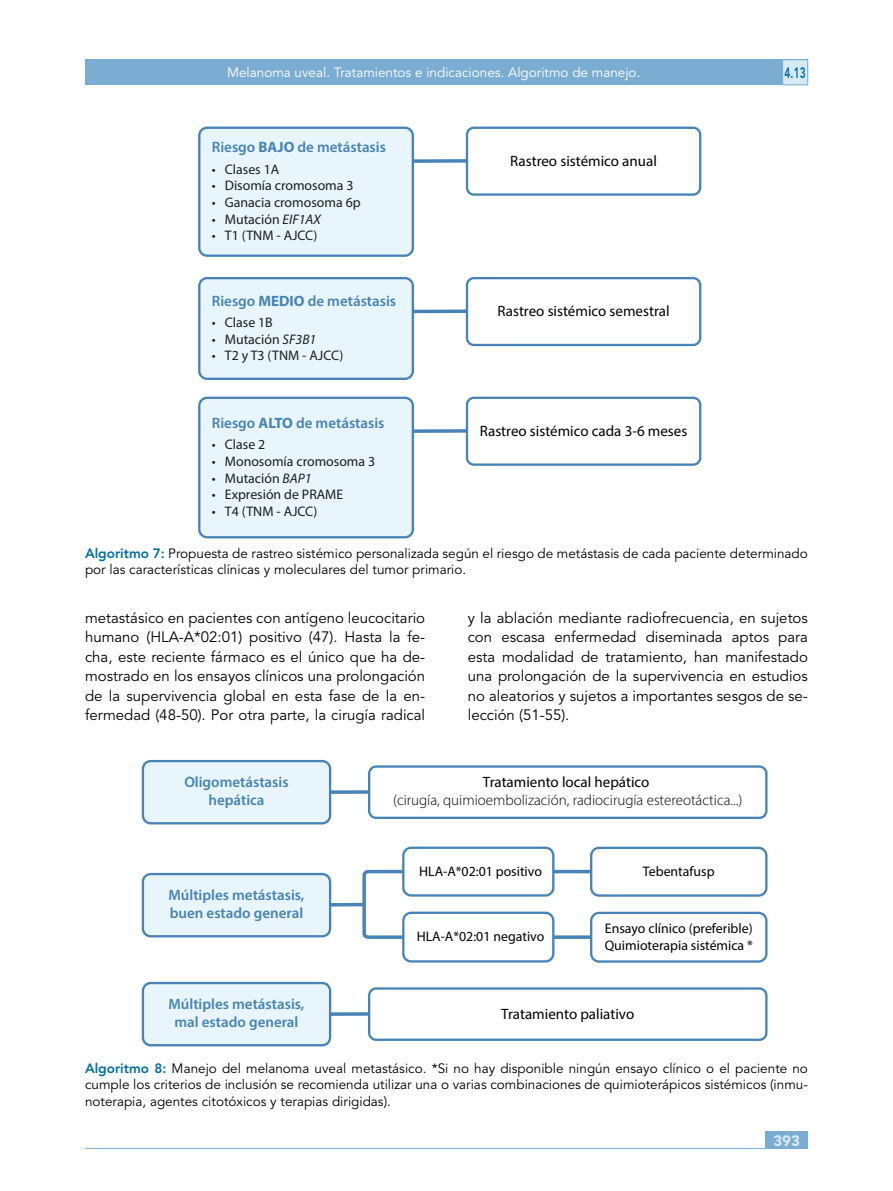
<style>
.page{position:relative;width:893px;height:1191px;background:#fff}
.page>*{position:absolute;margin:0;border:0;box-sizing:border-box;transform-origin:0 0}
.Texto_base{font:15px/19.5px "Avenir LT Std";color:#000;text-align:justify}
.t1{font:600 15px/18px "Myriad Pro";color:#4783b6;text-align:center}
.t2{font:15px "Myriad Pro";color:#010202}
.t3{font:300 15px/18px "Myriad Pro";color:#010202;text-align:center}
.t4{font:800 15px "Avenir LT Std";color:#006ca4;scale:.68 1}
.t5{font:900 15px "Avenir LT Std";color:#d7e9f4}
.t6{font:13.8px "Myriad Pro";color:#1d1e1c}
.t7{font:13.8px/16.6px "Myriad Pro";color:#010202}
.Pie_Figura{font:13.5px/16.5px "Avenir LT Std";color:#000}
.t8{font:13.5px "Avenir LT Std";color:#fff}
.s1{font-weight:700}
.s2{font-style:italic}
.s3{font-weight:800;color:#006ca4}
.s4{font-weight:400}
</style>
<div class="page">
<div style="left:765px;top:1131px;width:43px;height:17px;background:#7badd2"></div>
<div style="left:85px;top:60px;width:723px;height:25px;background:#7badd2"></div>
<div style="left:782px;top:60px;width:26px;height:25px;background:#d7e9f4;border:1px solid #7badd2"></div>
<hr style="left:85px;top:1148px;width:723px;height:1px;background:#7badd2">
<svg style="left:414px;top:307px;width:52px;height:9px"></svg>
<div style="left:199px;top:278px;width:214px;height:101px;background:#e8f5fd;border-radius:8px"></div>
<div style="left:198px;top:277px;width:216px;height:103px;border:2px solid #4783b6;border-radius:8px"></div>
<div style="left:466px;top:277px;width:235px;height:69px;border:2px solid #4783b6;border-radius:7px"></div>
<svg style="left:414px;top:427px;width:52px;height:8px"></svg>
<div style="left:199px;top:398px;width:214px;height:139px;background:#e8f5fd;border-radius:8px"></div>
<div style="left:198px;top:397px;width:216px;height:141px;border:2px solid #4783b6;border-radius:8px"></div>
<div style="left:466px;top:397px;width:235px;height:69px;border:2px solid #4783b6;border-radius:7px"></div>
<svg style="left:414px;top:157px;width:52px;height:8px"></svg>
<div style="left:199px;top:128px;width:214px;height:128px;background:#e8f5fd;border-radius:8px"></div>
<div style="left:198px;top:127px;width:216px;height:130px;border:2px solid #4783b6;border-radius:8px"></div>
<div style="left:466px;top:127px;width:235px;height:69px;border:2px solid #4783b6;border-radius:7px"></div>
<svg style="left:331px;top:788px;width:37px;height:8px"></svg>
<div style="left:368px;top:765px;width:399px;height:54px;border:2px solid #4783b6;border-radius:7px"></div>
<svg style="left:331px;top:1010px;width:37px;height:8px"></svg>
<div style="left:143px;top:761px;width:187px;height:62px;background:#e8f5fd;border-radius:8px"></div>
<div style="left:142px;top:760px;width:189px;height:64px;border:2px solid #4783b6;border-radius:8px"></div>
<div style="left:143px;top:983px;width:187px;height:62px;background:#e8f5fd;border-radius:8px"></div>
<div style="left:142px;top:982px;width:189px;height:64px;border:2px solid #4783b6;border-radius:8px"></div>
<div style="left:590px;top:846px;width:177px;height:50px;border:2px solid #4783b6;border-radius:8px"></div>
<div style="left:402px;top:846px;width:152px;height:50px;border:2px solid #4783b6;border-radius:8px"></div>
<div style="left:590px;top:911px;width:177px;height:51px;border:2px solid #4783b6;border-radius:8px"></div>
<div style="left:402px;top:911px;width:152px;height:51px;border:2px solid #4783b6;border-radius:8px"></div>
<svg style="left:189px;top:868px;width:419px;height:72px"></svg>
<div style="left:143px;top:874px;width:187px;height:62px;background:#e8f5fd;border-radius:8px"></div>
<div style="left:142px;top:873px;width:189px;height:64px;border:2px solid #4783b6;border-radius:8px"></div>
<div style="left:368px;top:987px;width:399px;height:54px;border:2px solid #4783b6;border-radius:7px"></div>
<p class="t8" style="left:227px;top:65px;width:415px">Melanoma uveal. Tratamientos e indicaciones. Algoritmo de manejo.</p>
<p class="t4" style="left:785px;top:64px;width:33px">4.13</p>
<p class="t1" style="left:212px;top:138px;width:176px">Riesgo <span class="s1">BAJO</span> de metástasis</p>
<p class="t6" style="left:212px;top:160px;width:69px">• Clases 1A</p>
<p class="t6" style="left:212px;top:177px;width:143px">• Disomía cromosoma 3</p>
<p class="t6" style="left:212px;top:194px;width:150px">• Ganacia cromosoma 6p</p>
<p class="t6" style="left:212px;top:210px;width:110px">• Mutación <span class="s2">EIF1AX</span></p>
<p class="t6" style="left:212px;top:227px;width:107px">• T1 (TNM - AJCC)</p>
<p class="t1" style="left:212px;top:291px;width:186px">Riesgo <span class="s1">MEDIO</span> de metástasis</p>
<p class="t6" style="left:212px;top:314px;width:63px">• Clase 1B</p>
<p class="t6" style="left:212px;top:330px;width:106px">• Mutación <span class="s2">SF3B1</span></p>
<p class="t6" style="left:212px;top:347px;width:133px">• T2 y T3 (TNM - AJCC)</p>
<p class="t1" style="left:212px;top:414px;width:174px">Riesgo <span class="s1">ALTO</span> de metástasis</p>
<p class="t6" style="left:212px;top:436px;width:55px">• Clase 2</p>
<p class="t6" style="left:212px;top:453px;width:165px">• Monosomía cromosoma 3</p>
<p class="t6" style="left:212px;top:469px;width:101px">• Mutación <span class="s2">BAP1</span></p>
<p class="t6" style="left:212px;top:486px;width:133px">• Expresión de PRAME</p>
<p class="t6" style="left:212px;top:503px;width:107px">• T4 (TNM - AJCC)</p>
<p class="t2" style="left:510px;top:151px;width:148px">Rastreo sistémico anual</p>
<p class="t2" style="left:498px;top:302px;width:174px">Rastreo sistémico semestral</p>
<p class="t2" style="left:480px;top:421px;width:209px">Rastreo sistémico cada 3-6 meses</p>
<p class="Pie_Figura" style="left:85px;top:545px;width:724px"><span class="s3">Algoritmo 7:</span> Propuesta de rastreo sistémico personalizada según el riesgo de metástasis de cada paciente determinado por las características clínicas y moleculares del tumor primario.</p>
<p class="Texto_base" style="left:85px;top:608px;width:342px">metastásico en pacientes con antígeno leucocitario humano (HLA-A*02:01) positivo (47). Hasta la fe&shy;cha, este reciente fármaco es el único que ha de&shy;mostrado en los ensayos clínicos una prolongación de la supervivencia global en esta fase de la en&shy;fermedad (48-50). Por otra parte, la cirugía radical</p>
<p class="Texto_base" style="left:468px;top:608px;width:342px">y la ablación mediante radiofrecuencia, en sujetos con escasa enfermedad diseminada aptos para esta modalidad de tratamiento, han manifestado una prolongación de la supervivencia en estudios no aleatorios y sujetos a importantes sesgos de se&shy;lección (51-55).</p>
<p class="t1" style="left:184px;top:772px;width:106px">Oligometástasis hepática</p>
<p class="t1" style="left:169px;top:885px;width:137px;text-align:left">Múltiples metástasis, buen estado general</p>
<p class="t1" style="left:169px;top:994px;width:137px">Múltiples metástasis, mal estado general</p>
<p class="t3" style="left:393px;top:773px;width:351px"><span class="s4">Tratamiento local hepático<br></span>(cirugía, quimioembolización, radiocirugía estereotáctica...)</p>
<p class="t7" style="left:419px;top:862px;width:124px">HLA-A*02:01 positivo</p>
<p class="t7" style="left:643px;top:862px;width:73px">Tebentafusp</p>
<p class="t7" style="left:417px;top:928px;width:129px">HLA-A*02:01 negativo</p>
<p class="t7" style="left:605px;top:919px;width:150px">Ensayo clínico (preferible)<br>Quimioterapia sistémica *</p>
<p class="t2" style="left:501px;top:1004px;width:134px">Tratamiento paliativo</p>
<p class="Pie_Figura" style="left:85px;top:1060px;width:724px;text-align:justify"><span class="s3">Algoritmo 8:</span> Manejo del melanoma uveal metastásico. *Si no hay disponible ningún ensayo clínico o el paciente no cumple los criterios de inclusión se recomienda utilizar una o varias combinaciones de quimioterápicos sistémicos (inmu&shy;noterapia, agentes citotóxicos y terapias dirigidas).</p>
<p class="t5" style="left:773px;top:1131px;width:28px">393</p>
</div>
